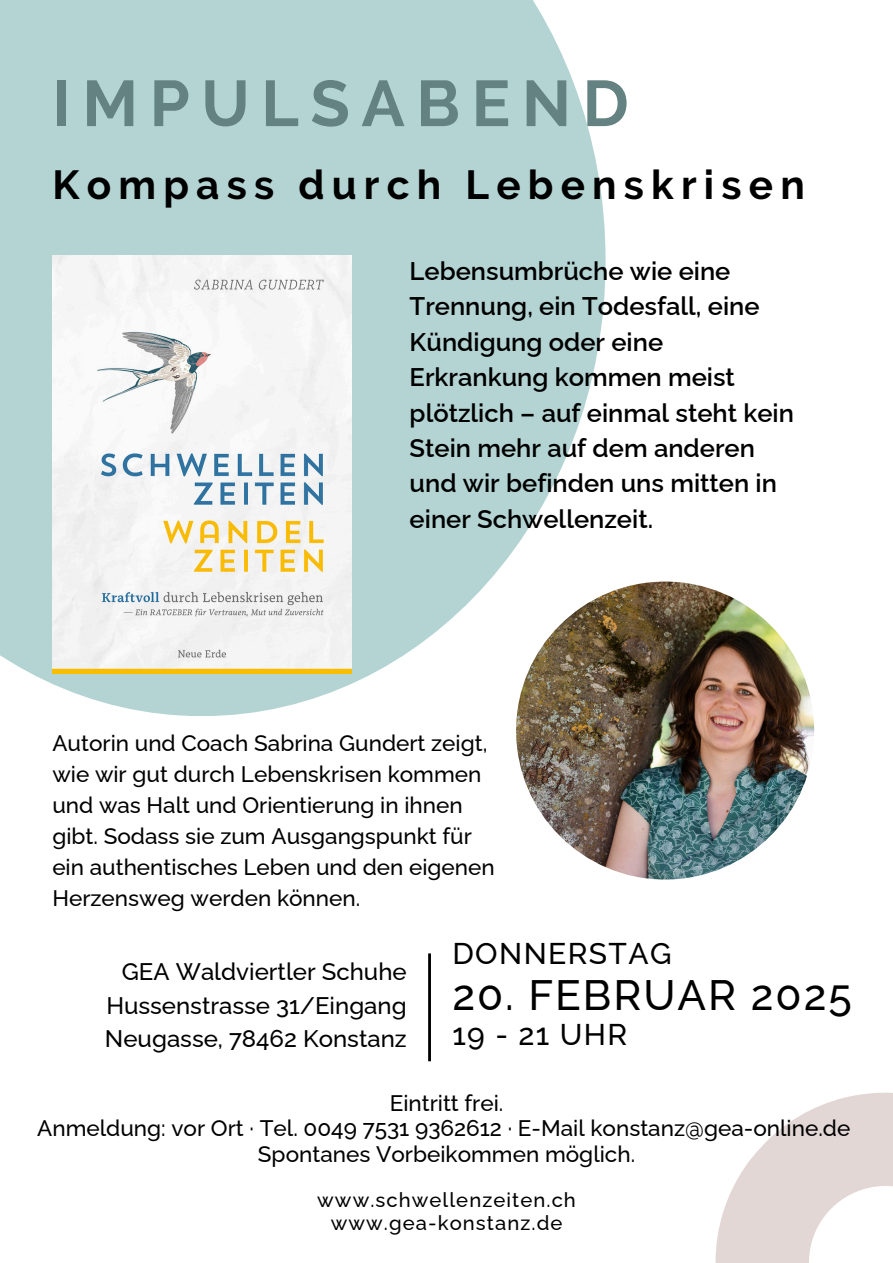
<style>
.page{position:relative;width:893px;height:1263px;background:#fff}
.page>*{position:absolute;margin:0;border:0;box-sizing:border-box;transform-origin:0 0}
.t1{font:700 64.5px "Raleway";letter-spacing:.18em;color:#638281}
.t2{font:500 42.53px "Raleway";letter-spacing:.045em;color:#000}
.t3{font:700 40.5px "Raleway";letter-spacing:.18em;color:#000}
.t4{font:500 30px "Raleway";letter-spacing:.045em;color:#000}
.t5{font:600 25.5px/35.4px "Raleway";color:#000}
.t6{font:500 24px/33.2px "Raleway";color:#000;text-align:justify}
.t7{font:500 22.5px/30.9px "Raleway";color:#000}
.t8{font:500 20.25px "Raleway";letter-spacing:.055em;color:#000}
</style>
<div class="page">
<svg style="left:715px;top:1092px;width:178px;height:171px"></svg>
<svg style="left:0;top:0;width:605px;height:716px;background:#bedad9"></svg>
<hr style="left:428px;top:953px;width:3px;height:108px;background:#000">
<img style="left:52px;top:256px;width:299px;height:418px">
<img style="left:516px;top:581px;width:298px;height:298px;border-radius:50%">
<h1 class="t1" style="left:52px;top:65px;width:578px">IMPULSABEND</h1>
<h3 class="t3" style="left:52px;top:160px;width:754px">Kompass durch Lebenskrisen</h3>
<h5 class="t5" style="left:410px;top:253px;width:386px">Lebensumbrüche wie eine<br>Trennung, ein Todesfall, eine<br>Kündigung oder eine<br>Erkrankung kommen meist plötzlich – auf einmal steht kein<br>Stein mehr auf dem anderen und wir befinden uns mitten in einer Schwellenzeit.</h5>
<h2 class="t7" style="left:52px;top:728px;width:436px">Autorin und Coach Sabrina Gundert zeigt,</h2>
<h4 class="t7" style="left:52px;top:759px;width:430px">wie wir gut durch Lebenskrisen kommen</h4>
<p class="t7" style="left:52px;top:790px;width:444px">und was Halt und Orientierung in ihnen gibt. Sodass sie zum Ausgangspunkt für ein authentisches Leben und den eigenen Herzensweg werden können.</p>
<h5 class="t6" style="left:105px;top:955px;width:303px;text-indent:17px">GEA Waldviertler Schuhe Hussenstrasse 31/Eingang Neugasse, 78462 Konstanz</h5>
<p class="t4" style="left:452px;top:935px;width:220px">DONNERSTAG</p>
<p class="t2" style="left:452px;top:970px;width:401px">20. FEBRUAR 2025</p>
<p class="t4" style="left:452px;top:1017px;width:176px">19 - 21 UHR</p>
<p class="t7" style="left:390px;top:1087px;width:115px">Eintritt frei.</p>
<p class="t7" style="left:37px;top:1112px;width:814px">Anmeldung: vor Ort · Tel. 0049 7531 9362612 · E-Mail konstanz@gea-online.de</p>
<p class="t7" style="left:258px;top:1138px;width:379px">Spontanes Vorbeikommen möglich.</p>
<p class="t8" style="left:317px;top:1188px;width:260px">www.schwellenzeiten.ch</p>
<p class="t8" style="left:331px;top:1210px;width:233px">www.gea-konstanz.de</p>
</div>
